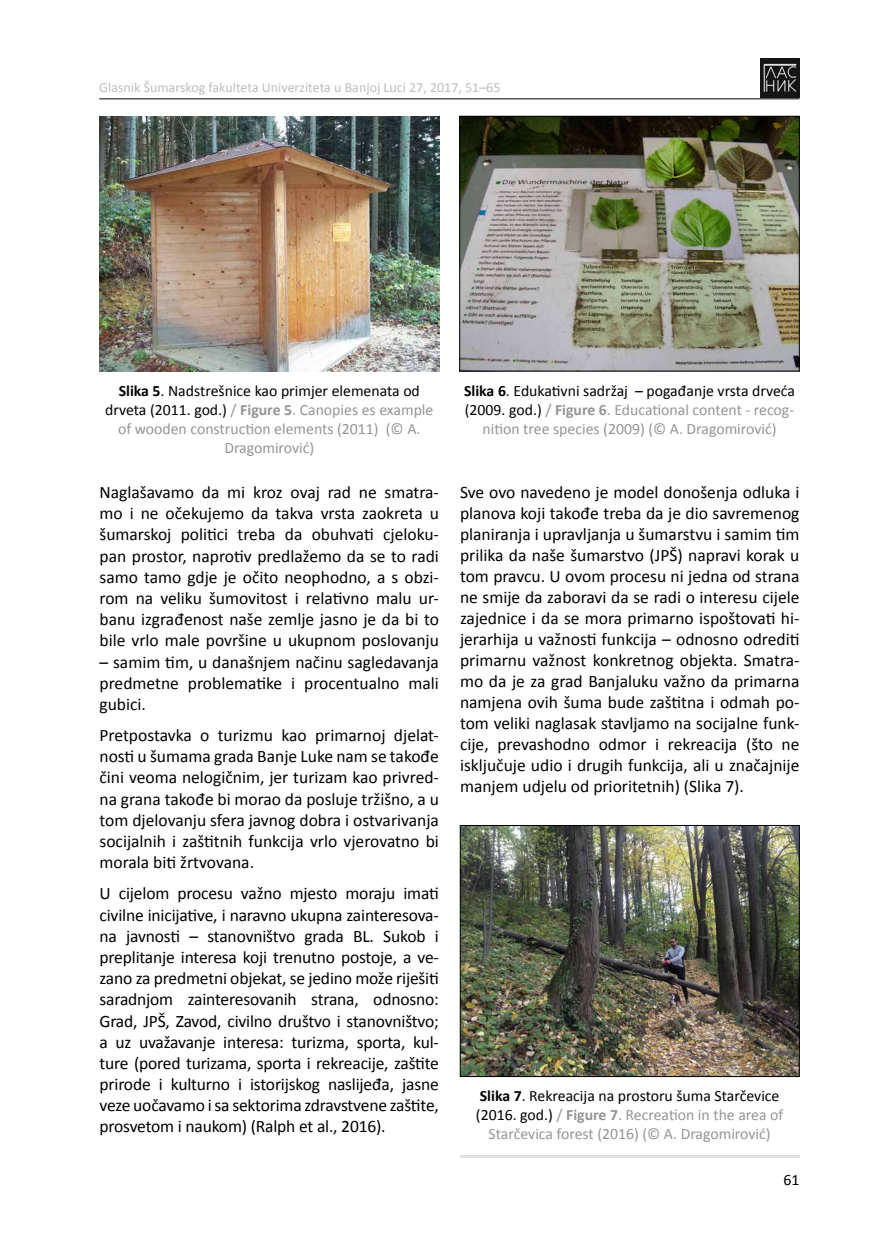
<style>
.page{position:relative;width:874px;height:1241px;background:#fff}
.page>*{position:absolute;margin:0;border:0;box-sizing:border-box;transform-origin:0 0}
.t1{font:17.5px/21.2px "Calibri";color:#000;text-align:justify}
.t2{font:15.75px/18.9px "Calibri";color:#939598;text-align:center}
.t3{font:15.75px "Calibri";color:#000}
.t4{font:14px "Calibri";color:#bcbec0}
.s1{font-weight:700;color:#000}
.s2{color:#000}
.s3{font-weight:700}
</style>
<div class="page">
<hr style="left:459px;top:1155px;width:340px;height:2px;background:#e1e2e3">
<img style="left:760px;top:59px;width:39px;height:38px">
<hr style="left:99px;top:98px;width:700px;height:1px;background:#000">
<img style="left:99px;top:116px;width:340px;height:255px">
<img style="left:461px;top:118px;width:336px;height:251px">
<div style="left:459px;top:116px;width:340px;height:255px;border:1px solid #000"></div>
<img style="left:462px;top:827px;width:335px;height:247px">
<div style="left:460px;top:825px;width:339px;height:251px;border:1px solid #000"></div>
<p class="t4" style="left:99px;top:78px;width:402px">Glasnik Šumarskog fakulteta Univerziteta u Banjoj Luci 27, 2017, 51–65</p>
<p class="t2" style="left:105px;top:381px;width:329px"><span class="s1">Slika 5</span><span class="s2">. Nadstrešnice kao primjer elemenata od drveta (2011. god.)</span> / <span class="s3">Figure 5</span>. Canopies es example of wooden construction elements (2011) (© A.<br>Dragomirović)</p>
<p class="t2" style="left:464px;top:381px;width:332px"><span class="s1">Slika 6</span><span class="s2">. Edukativni sadržaj – pogađanje vrsta drveća (2009. god.)</span> / <span class="s3">Figure 6</span>. Educational content - recog&shy;nition tree species (2009) (© A. Dragomirović)</p>
<p class="t1" style="left:99px;top:481px;width:341px">Naglašavamo da mi kroz ovaj rad ne smatra&shy;mo i ne očekujemo da takva vrsta zaokreta u šumarskoj politici treba da obuhvati cjeloku&shy;pan prostor, naprotiv predlažemo da se to radi samo tamo gdje je očito neophodno, a s obzi&shy;rom na veliku šumovitost i relativno malu ur&shy;banu izgrađenost naše zemlje jasno je da bi to bile vrlo male površine u ukupnom poslovanju</p>
<p class="t1" style="left:99px;top:651px;width:341px">– samim tim, u današnjem načinu sagledavanja predmetne problematike i procentualno mali gubici.</p>
<p class="t1" style="left:99px;top:724px;width:341px">Pretpostavka o turizmu kao primarnoj djelat&shy;nosti u šumama grada Banje Luke nam se takođe čini veoma nelogičnim, jer turizam kao privred&shy;na grana takođe bi morao da posluje tržišno, a u tom djelovanju sfera javnog dobra i ostvarivanja socijalnih i zaštitnih funkcija vrlo vjerovatno bi morala biti žrtvovana.</p>
<p class="t1" style="left:99px;top:882px;width:341px">U cijelom procesu važno mjesto moraju imati civilne inicijative, i naravno ukupna zainteresova&shy;na javnosti – stanovništvo grada BL. Sukob i preplitanje interesa koji trenutno postoje, a ve&shy;zano za predmetni objekat, se jedino može riješiti saradnjom zainteresovanih strana, odnosno:<br>Grad, JPŠ, Zavod, civilno društvo i stanovništvo; a uz uvažavanje interesa: turizma, sporta, kul&shy;ture (pored turizama, sporta i rekreacije, zaštite prirode i kulturno i istorijskog naslijeđa, jasne veze uočavamo i sa sektorima zdravstvene zaštite, prosvetom i naukom) (Ralph et al., 2016).</p>
<p class="t1" style="left:460px;top:482px;width:341px">Sve ovo navedeno je model donošenja odluka i planova koji takođe treba da je dio savremenog planiranja i upravljanja u šumarstvu i samim tim prilika da naše šumarstvo (JPŠ) napravi korak u tom pravcu. U ovom procesu ni jedna od strana ne smije da zaboravi da se radi o interesu cijele zajednice i da se mora primarno ispoštovati hi&shy;jerarhija u važnosti funkcija – odnosno odrediti primarnu važnost konkretnog objekta. Smatra&shy;mo da je za grad Banjaluku važno da primarna namjena ovih šuma bude zaštitna i odmah po&shy;tom veliki naglasak stavljamo na socijalne funk&shy;cije, prevashodno odmor i rekreacija (što ne isključuje udio i drugih funkcija, ali u značajnije manjem udjelu od prioritetnih) (Slika 7).</p>
<p class="t2" style="left:475px;top:1086px;width:308px"><span class="s1">Slika 7</span><span class="s2">. Rekreacija na prostoru šuma Starčevice (2016. god.)</span> / <span class="s3">Figure 7</span>. Recreation in the area of<br>Starčevica forest (2016) (© A. Dragomirović)</p>
<p class="t3" style="left:783px;top:1169px;width:17px">61</p>
</div>
